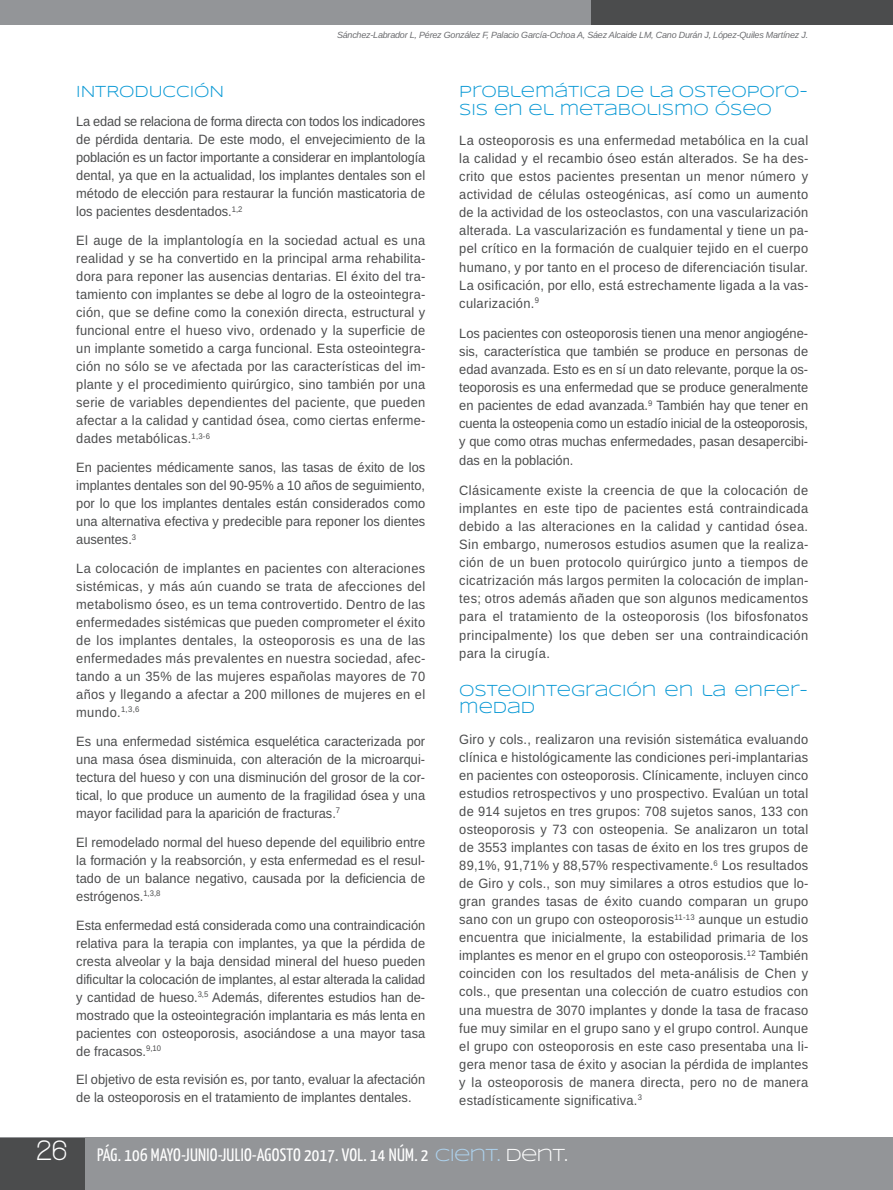
<style>
.page{position:relative;width:893px;height:1190px;background:#fff}
.page>*{position:absolute;margin:0;border:0;box-sizing:border-box;transform-origin:0 0}
.t1{font:18px "Yanone Kaffeesatz";letter-spacing:.015em;color:#fff}
.t2{font:16.5px/17.2px "Syncopate";letter-spacing:-.005em;color:#0a99d5;scale:.95 1}
.t3{font:13.5px/18px "Arimo";color:#4b4c4d;text-align:justify;scale:.95 1}
.t4{font:italic 9px "Arimo";letter-spacing:-.025em;color:#6c6d70}
.s1{font-family:"Walkway";font-weight:700;font-size:30px}
.s2{font-family:"Syncopate";color:#add2ed}
.s3{font-family:"Syncopate"}
</style>
<div class="page">
<div style="left:0;top:1137px;width:892px;height:53px;background:#939598"></div>
<div style="left:0;top:0;width:599px;height:25px;background:#939598"></div>
<div style="left:591px;top:0;width:301px;height:25px;background:#4b4c4d"></div>
<div style="left:0;top:1137px;width:85px;height:53px;background:#4b4c4d"></div>
<p class="t4" style="left:337px;top:30px;width:472px">Sánchez-Labrador L, Pérez González F, Palacio García-Ochoa A, Sáez Alcaide LM, Cano Durán J, López-Quiles Martínez J.</p>
<p class="t2" style="left:76px;top:83px;width:157px">INTRODUCCIÓN</p>
<p class="t3" style="left:76px;top:112px;width:369px">La edad se relaciona de forma directa con todos los indicadores de pérdida dentaria. De este modo, el envejecimiento de la población es un factor importante a considerar en implantología dental, ya que en la actualidad, los implantes dentales son el método de elección para restaurar la función masticatoria de los pacientes desdentados.<sup>1,2</sup></p>
<p class="t3" style="left:76px;top:231px;width:369px">El auge de la implantología en la sociedad actual es una realidad y se ha convertido en la principal arma rehabilita&shy;dora para reponer las ausencias dentarias. El éxito del tra&shy;tamiento con implantes se debe al logro de la osteointegra&shy;ción, que se define como la conexión directa, estructural y funcional entre el hueso vivo, ordenado y la superficie de un implante sometido a carga funcional. Esta osteointegra&shy;ción no sólo se ve afectada por las características del im&shy;plante y el procedimiento quirúrgico, sino también por una serie de variables dependientes del paciente, que pueden afectar a la calidad y cantidad ósea, como ciertas enferme&shy;dades metabólicas.<sup>1,3-6</sup></p>
<p class="t3" style="left:76px;top:458px;width:369px">En pacientes médicamente sanos, las tasas de éxito de los implantes dentales son del 90-95% a 10 años de seguimiento, por lo que los implantes dentales están considerados como una alternativa efectiva y predecible para reponer los dientes ausentes.<sup>3</sup></p>
<p class="t3" style="left:76px;top:559px;width:369px">La colocación de implantes en pacientes con alteraciones sistémicas, y más aún cuando se trata de afecciones del metabolismo óseo, es un tema controvertido. Dentro de las enfermedades sistémicas que pueden comprometer el éxito de los implantes dentales, la osteoporosis es una de las enfermedades más prevalentes en nuestra sociedad, afec&shy;tando a un 35% de las mujeres españolas mayores de 70 años y llegando a afectar a 200 millones de mujeres en el mundo.<sup>1,3,6</sup></p>
<p class="t3" style="left:76px;top:732px;width:369px">Es una enfermedad sistémica esquelética caracterizada por una masa ósea disminuida, con alteración de la microarqui&shy;tectura del hueso y con una disminución del grosor de la cor&shy;tical, lo que produce un aumento de la fragilidad ósea y una mayor facilidad para la aparición de fracturas.<sup>7</sup></p>
<p class="t3" style="left:76px;top:833px;width:369px">El remodelado normal del hueso depende del equilibrio entre la formación y la reabsorción, y esta enfermedad es el resul&shy;tado de un balance negativo, causada por la deficiencia de estrógenos.<sup>1,3,8</sup></p>
<p class="t3" style="left:76px;top:916px;width:369px">Esta enfermedad está considerada como una contraindicación relativa para la terapia con implantes, ya que la pérdida de cresta alveolar y la baja densidad mineral del hueso pueden dificultar la colocación de implantes, al estar alterada la calidad y cantidad de hueso.<sup>3,5</sup> Además, diferentes estudios han de&shy;mostrado que la osteointegración implantaria es más lenta en pacientes con osteoporosis, asociándose a una mayor tasa de fracasos.<sup>9,10</sup></p>
<p class="t3" style="left:76px;top:1071px;width:369px">El objetivo de esta revisión es, por tanto, evaluar la afectación de la osteoporosis en el tratamiento de implantes dentales.</p>
<p class="t2" style="left:459px;top:83px;width:368px">PROBLEMÁTICA DE LA OSTEOPORO-<br>SIS EN EL METABOLISMO ÓSEO</p>
<p class="t3" style="left:459px;top:132px;width:369px">La osteoporosis es una enfermedad metabólica en la cual la calidad y el recambio óseo están alterados. Se ha des&shy;crito que estos pacientes presentan un menor número y actividad de células osteogénicas, así como un aumento de la actividad de los osteoclastos, con una vascularización alterada. La vascularización es fundamental y tiene un pa&shy;pel crítico en la formación de cualquier tejido en el cuerpo humano, y por tanto en el proceso de diferenciación tisular.<br>La osificación, por ello, está estrechamente ligada a la vas&shy;cularización.<sup>9</sup></p>
<p class="t3" style="left:459px;top:325px;width:369px">Los pacientes con osteoporosis tienen una menor angiogéne&shy;sis, característica que también se produce en personas de edad avanzada. Esto es en sí un dato relevante, porque la os&shy;teoporosis es una enfermedad que se produce generalmente en pacientes de edad avanzada.<sup>9</sup> También hay que tener en cuenta la osteopenia como un estadío inicial de la osteoporosis, y que como otras muchas enfermedades, pasan desapercibi&shy;das en la población.</p>
<p class="t3" style="left:459px;top:482px;width:369px">Clásicamente existe la creencia de que la colocación de implantes en este tipo de pacientes está contraindicada debido a las alteraciones en la calidad y cantidad ósea.<br>Sin embargo, numerosos estudios asumen que la realiza&shy;ción de un buen protocolo quirúrgico junto a tiempos de cicatrización más largos permiten la colocación de implan&shy;tes; otros además añaden que son algunos medicamentos para el tratamiento de la osteoporosis (los bifosfonatos principalmente) los que deben ser una contraindicación para la cirugía.</p>
<p class="t2" style="left:459px;top:682px;width:368px">OSTEOINTEGRACIÓN EN LA ENFER-<br>MEDAD</p>
<p class="t3" style="left:459px;top:730px;width:369px">Giro y cols., realizaron una revisión sistemática evaluando clínica e histológicamente las condiciones peri-implantarias en pacientes con osteoporosis. Clínicamente, incluyen cinco estudios retrospectivos y uno prospectivo. Evalúan un total de 914 sujetos en tres grupos: 708 sujetos sanos, 133 con osteoporosis y 73 con osteopenia. Se analizaron un total de 3553 implantes con tasas de éxito en los tres grupos de 89,1%, 91,71% y 88,57% respectivamente.<sup>6</sup> Los resultados de Giro y cols., son muy similares a otros estudios que lo&shy;gran grandes tasas de éxito cuando comparan un grupo sano con un grupo con osteoporosis<sup>11-13</sup> aunque un estudio encuentra que inicialmente, la estabilidad primaria de los implantes es menor en el grupo con osteoporosis.<sup>12</sup> También coinciden con los resultados del meta-análisis de Chen y cols., que presentan una colección de cuatro estudios con una muestra de 3070 implantes y donde la tasa de fracaso fue muy similar en el grupo sano y el grupo control. Aunque el grupo con osteoporosis en este caso presentaba una li&shy;gera menor tasa de éxito y asocian la pérdida de implantes y la osteoporosis de manera directa, pero no de manera estadísticamente significativa.<sup>3</sup></p>
<h1 class="t1" style="left:36px;top:1144px;width:533px"><span class="s1">26</span> PÁG. 106 MAYO-JUNIO-JULIO-AGOSTO 2017. VOL. 14 NÚM. 2 <span class="s2">CIENT.</span> <span class="s3">DENT.</span></h1>
</div>
